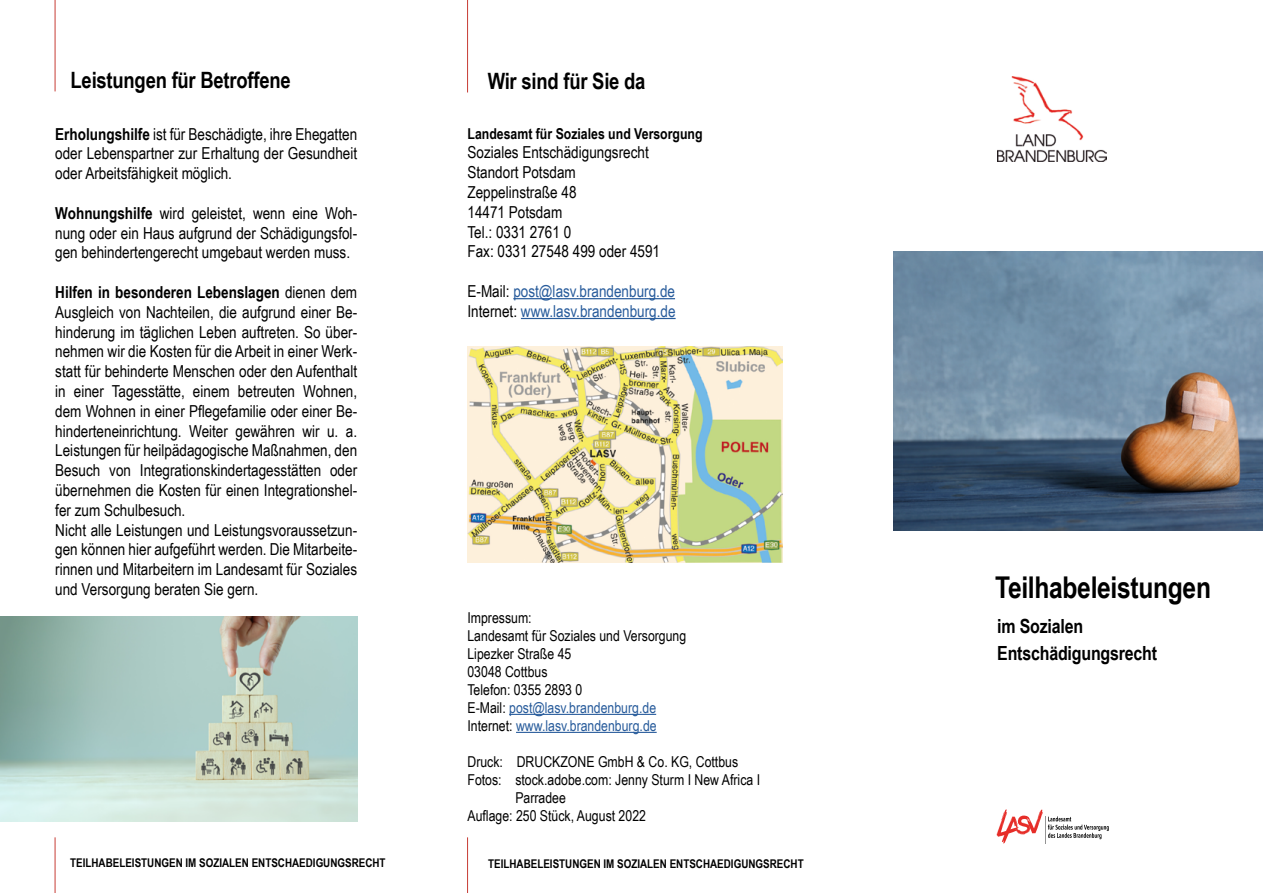
<style>
.page{position:relative;width:1263px;height:893px;background:#fff}
.page>*{position:absolute;margin:0;border:0;box-sizing:border-box;transform-origin:0 0}
.Überschrift_1-Titel{font:700 30px "Arial Narrow";letter-spacing:-.01em;color:#000}
.Überschrift_3-15-fet{font:700 22.5px "Arial Narrow";letter-spacing:-.01em;color:#000}
.Überschrift_2-13-fet{font:700 19.5px "Arial Narrow";letter-spacing:-.01em;color:#000}
.Fließtext-11-Blocksa{font:16.5px/19.8px "Arial Narrow";color:#000;text-align:justify}
.Fließtext-10-Blocksa{font:16.5px "Arial Narrow";color:#000}
.Fließtext-10-Blocksa-2{font:16.5px "Arial Narrow";color:#275b9b}
.Fließtext-10-linksbü{font:15px/18px "Arial Narrow";color:#000}
.Fließtext-10-Blocksa-3{font:15px "Arial Narrow";color:#000}
.Fließtext-10-Blocksa-4{font:15px "Arial Narrow";color:#275b9b}
.Fließtext-10-linksbü-2{font:700 15px "Arial Narrow";color:#000}
.Überschrift_4-Fußtit{font:700 12px "Arial Narrow";color:#000}
.s1{font-weight:700}
.s2{color:#000}
</style>
<div class="page">
<img style="left:997px;top:76px;width:109px;height:85px">
<svg style="left:996px;top:809px;width:113px;height:35px"></svg>
<hr style="left:513px;top:298px;width:162px;height:1px;background:#275b9b">
<hr style="left:521px;top:318px;width:155px;height:1px;background:#275b9b">
<hr style="left:509px;top:714px;width:147px;height:1px;background:#275b9b">
<hr style="left:516px;top:732px;width:141px;height:1px;background:#275b9b">
<hr style="left:467px;top:837px;width:1px;height:56px;background:#c73c35">
<hr style="left:467px;top:0;width:1px;height:92px;background:#c73c35">
<hr style="left:55px;top:837px;width:1px;height:56px;background:#c73c35">
<hr style="left:55px;top:0;width:1px;height:91px;background:#c73c35">
<img style="left:0;top:617px;width:357px;height:205px">
<img style="left:468px;top:347px;width:314px;height:216px">
<img style="left:893px;top:252px;width:370px;height:278px">
<h3 class="Überschrift_3-15-fet" style="left:71px;top:63px;width:222px">Leistungen für Betroffene</h3>
<p class="Fließtext-11-Blocksa" style="left:55px;top:123px;width:303px"><span class="s1">Erholungshilfe</span> ist für Beschädigte, ihre Ehegatten oder Lebenspartner zur Erhaltung der Gesundheit oder Arbeitsfähigkeit möglich.</p>
<p class="Fließtext-11-Blocksa" style="left:55px;top:202px;width:303px"><span class="s1">Wohnungshilfe</span> wird geleistet, wenn eine Woh&shy;nung oder ein Haus aufgrund der Schädigungsfol&shy;gen behindertengerecht umgebaut werden muss.</p>
<p class="Fließtext-11-Blocksa" style="left:55px;top:282px;width:303px"><span class="s1">Hilfen in besonderen Lebenslagen</span> dienen dem Ausgleich von Nachteilen, die aufgrund einer Be&shy;hinderung im täglichen Leben auftreten. So über&shy;nehmen wir die Kosten für die Arbeit in einer Werk&shy;statt für behinderte Menschen oder den Aufenthalt in einer Tagesstätte, einem betreuten Wohnen, dem Wohnen in einer Pflegefamilie oder einer Be&shy;hinderteneinrichtung. Weiter gewähren wir u. a.<br>Leistungen für heilpädagogische Maßnahmen, den Besuch von Integrationskindertagesstätten oder übernehmen die Kosten für einen Integrationshel&shy;fer zum Schulbesuch.</p>
<p class="Fließtext-11-Blocksa" style="left:55px;top:519px;width:303px">Nicht alle Leistungen und Leistungsvoraussetzun&shy;gen können hier aufgeführt werden. Die Mitarbeite&shy;rinnen und Mitarbeitern im Landesamt für Soziales und Versorgung beraten Sie gern.</p>
<h4 class="Überschrift_4-Fußtit" style="left:70px;top:854px;width:317px">TEILHABELEISTUNGEN IM SOZIALEN ENTSCHAEDIGUNGSRECHT</h4>
<h3 class="Überschrift_3-15-fet" style="left:488px;top:64px;width:159px">Wir sind für Sie da</h3>
<p class="Fließtext-10-linksbü-2" style="left:467px;top:122px;width:237px">Landesamt für Soziales und Versorgung</p>
<p class="Fließtext-10-Blocksa" style="left:467px;top:140px;width:183px">Soziales Entschädigungsrecht</p>
<p class="Fließtext-10-Blocksa" style="left:467px;top:160px;width:110px">Standort Potsdam</p>
<p class="Fließtext-10-Blocksa" style="left:467px;top:180px;width:111px">Zeppelinstraße 48</p>
<p class="Fließtext-10-Blocksa" style="left:467px;top:200px;width:96px">14471 Potsdam</p>
<p class="Fließtext-10-Blocksa" style="left:467px;top:220px;width:105px">Tel.: 0331 2761 0</p>
<p class="Fließtext-10-Blocksa" style="left:467px;top:239px;width:194px">Fax: 0331 27548 499 oder 4591</p>
<p class="Fließtext-10-Blocksa-2" style="left:467px;top:279px;width:209px"><span class="s2">E-Mail:</span> post@lasv.brandenburg.de</p>
<p class="Fließtext-10-Blocksa-2" style="left:467px;top:299px;width:210px"><span class="s2">Internet:</span> www.lasv.brandenburg.de</p>
<p class="Fließtext-10-Blocksa-3" style="left:467px;top:606px;width:66px">Impressum:</p>
<p class="Fließtext-10-Blocksa-3" style="left:467px;top:624px;width:220px">Landesamt für Soziales und Versorgung</p>
<p class="Fließtext-10-Blocksa-3" style="left:467px;top:642px;width:105px">Lipezker Straße 45</p>
<p class="Fließtext-10-Blocksa-3" style="left:467px;top:660px;width:82px">03048 Cottbus</p>
<p class="Fließtext-10-Blocksa-3" style="left:467px;top:678px;width:116px">Telefon: 0355 2893 0</p>
<p class="Fließtext-10-Blocksa-4" style="left:467px;top:696px;width:190px"><span class="s2">E-Mail:</span> post@lasv.brandenburg.de</p>
<p class="Fließtext-10-Blocksa-4" style="left:467px;top:714px;width:191px"><span class="s2">Internet:</span> www.lasv.brandenburg.de</p>
<p class="Fließtext-10-linksbü" style="left:467px;top:752px;width:272px">Druck: DRUCKZONE GmbH &amp; Co. KG, Cottbus</p>
<p class="Fließtext-10-linksbü" style="left:515px;top:770px;width:246px;text-indent:-48px">Fotos: stock.adobe.com: Jenny Sturm I New Africa I<br>Parradee</p>
<p class="Fließtext-10-linksbü" style="left:467px;top:806px;width:180px">Auflage: 250 Stück, August 2022</p>
<h4 class="Überschrift_4-Fußtit" style="left:488px;top:854px;width:317px">TEILHABELEISTUNGEN IM SOZIALEN ENTSCHAEDIGUNGSRECHT</h4>
<h1 class="Überschrift_1-Titel" style="left:995px;top:565px;width:217px">Teilhabeleistungen</h1>
<h2 class="Überschrift_2-13-fet" style="left:997px;top:611px;width:88px">im Sozialen</h2>
<h2 class="Überschrift_2-13-fet" style="left:997px;top:638px;width:161px">Entschädigungsrecht</h2>
</div>
